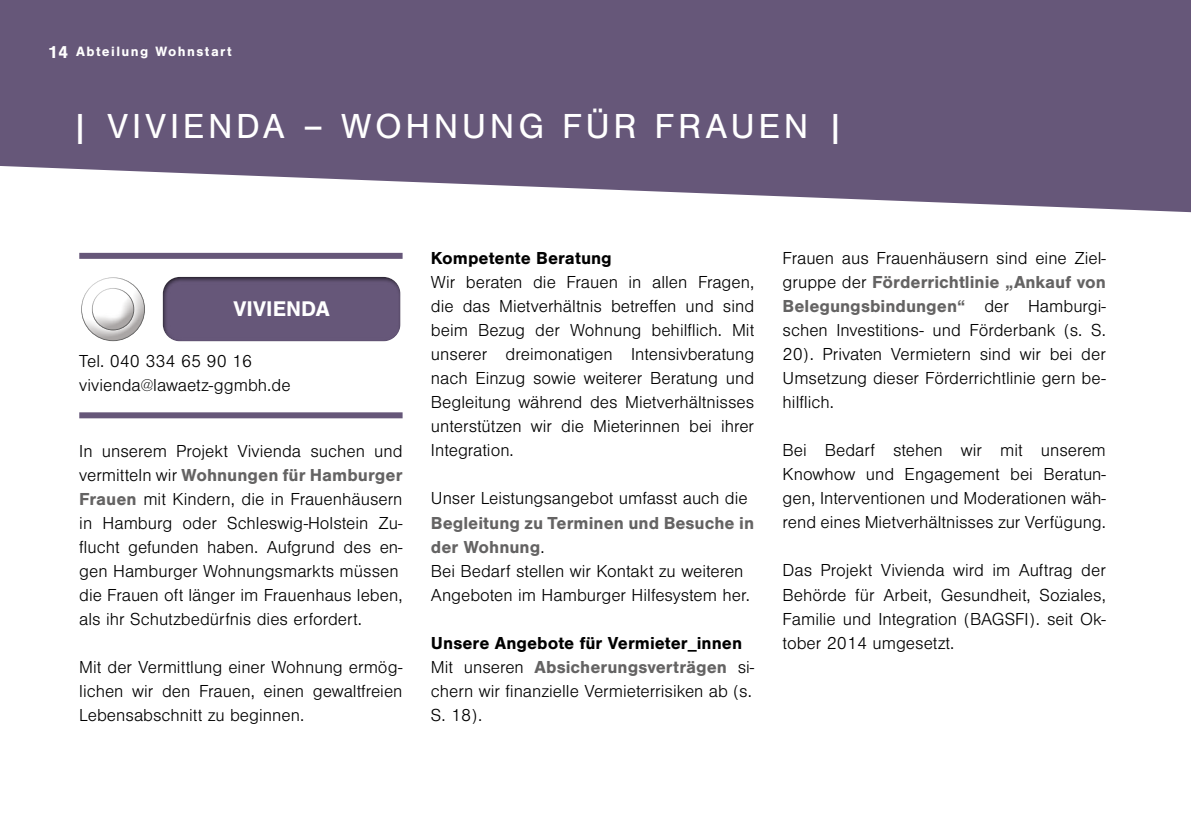
<style>
.page{position:relative;width:1191px;height:840px;background:#fff}
.page>*{position:absolute;margin:0;border:0;box-sizing:border-box;transform-origin:0 0}
.t1{font:36px "Nimbus San";letter-spacing:.1em;color:#fff}
.t2{font:700 22px "Nimbus San";color:#fff}
.t3{font:300 18px/24px "Nimbus San";color:#000;text-align:justify}
.t4{font:700 18px "Nimbus San";color:#000}
.t5{font:700 14px "Nimbus San";letter-spacing:.1em;color:#fff}
.s1{font-size:18px}
.s2{font-weight:700;color:#646363}
.s3{font-weight:700}
</style>
<div class="page">
<svg style="left:0;top:0;width:1191px;height:212px;background:#766987"></svg>
<div style="left:79px;top:412px;width:323px;height:6px;background:#665779"></div>
<div style="left:79px;top:253px;width:323px;height:6px;background:#665779"></div>
<svg style="left:81px;top:277px;width:64px;height:64px"></svg>
<div style="left:91px;top:284px;width:46px;height:34px;background:#fff"></div>
<div style="left:91px;top:292px;width:46px;height:40px;background:#8d8887;opacity:.75"></div>
<div style="left:161px;top:274px;width:240px;height:68px;background:#000;opacity:.75"></div>
<p class="t5" style="left:48px;top:43px;width:185px"><span class="s1">14</span> Abteilung Wohnstart</p>
<h1 class="t1" style="left:71px;top:106px;width:774px">| VIVIENDA – WOHNUNG FÜR FRAUEN |</h1>
<p class="t2" style="left:233px;top:296px;width:98px">VIVIENDA</p>
<p class="t3" style="left:79px;top:349px;width:213px">Tel. 040 334 65 90 16 vivienda@lawaetz-ggmbh.de</p>
<p class="t3" style="left:79px;top:439px;width:325px;text-align:left">In unserem Projekt Vivienda suchen und vermitteln wir <span class="s2">Wohnungen für Hamburger Frauen</span> mit Kindern, die in Frauenhäusern in Hamburg oder Schleswig-Holstein Zu&shy;flucht gefunden haben. Aufgrund des en&shy;gen Hamburger Wohnungsmarkts müssen die Frauen oft länger im Frauenhaus leben, als ihr Schutzbedürfnis dies erfordert.</p>
<p class="t3" style="left:79px;top:655px;width:325px">Mit der Vermittlung einer Wohnung ermög&shy;lichen wir den Frauen, einen gewaltfreien Lebensabschnitt zu beginnen.</p>
<p class="t4" style="left:431px;top:248px;width:182px">Kompetente Beratung</p>
<p class="t3" style="left:431px;top:271px;width:325px">Wir beraten die Frauen in allen Fragen, die das Mietverhältnis betreffen und sind beim Bezug der Wohnung behilflich. Mit unserer dreimonatigen Intensivberatung nach Einzug sowie weiterer Beratung und Begleitung während des Mietverhältnisses unterstützen wir die Mieterinnen bei ihrer Integration.</p>
<p class="t3" style="left:431px;top:486px;width:318px">Unser Leistungsangebot umfasst auch die</p>
<p class="t3" style="left:431px;top:510px;width:325px;text-align:left"><span class="s2">Begleitung zu Terminen und Besuche in der Wohnung</span>.<br>Bei Bedarf stellen wir Kontakt zu weiteren Angeboten im Hamburger Hilfesystem her.</p>
<p class="t3" style="left:431px;top:630px;width:325px;text-align:left"><span class="s3">Unsere Angebote für Vermieter_innen </span>Mit unseren <span class="s2">Absicherungsverträgen</span> si&shy;chern wir finanzielle Vermieterrisiken ab (s.<br>S. 18).</p>
<p class="t3" style="left:782px;top:246px;width:325px">Frauen aus Frauenhäusern sind eine Ziel&shy;gruppe der <span class="s2">Förderrichtlinie „Ankauf von Belegungsbindungen“</span> der Hamburgi&shy;schen Investitions- und Förderbank (s. S.<br>20). Privaten Vermietern sind wir bei der Umsetzung dieser Förderrichtlinie gern be&shy;hilflich.</p>
<p class="t3" style="left:782px;top:438px;width:325px">Bei Bedarf stehen wir mit unserem Knowhow und Engagement bei Beratun&shy;gen, Interventionen und Moderationen wäh&shy;rend eines Mietverhältnisses zur Verfügung.</p>
<p class="t3" style="left:782px;top:558px;width:325px">Das Projekt Vivienda wird im Auftrag der Behörde für Arbeit, Gesundheit, Soziales, Familie und Integration (BAGSFI). seit Ok&shy;tober 2014 umgesetzt.</p>
</div>
